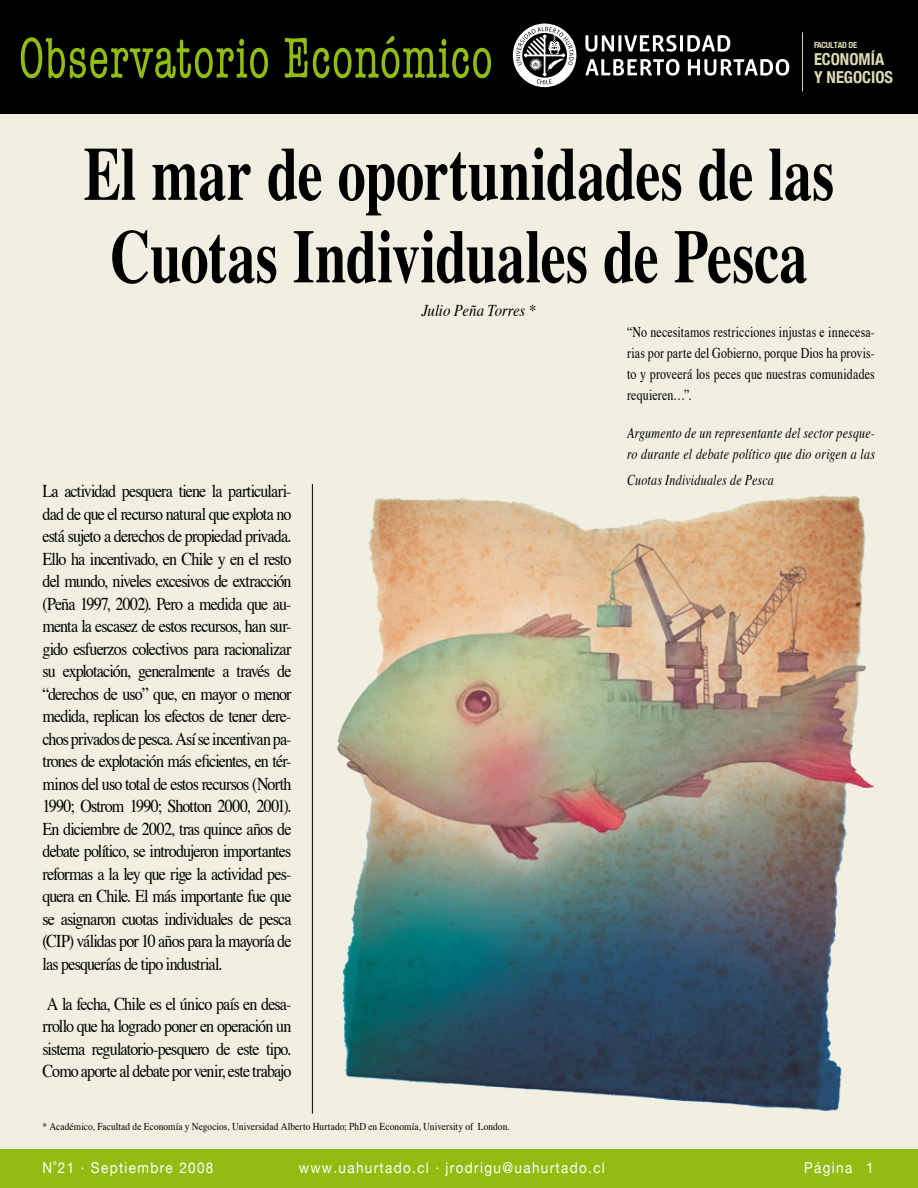
<style>
.page{position:relative;width:918px;height:1188px;background:#fff}
.page>*{position:absolute;margin:0;border:0;box-sizing:border-box;transform-origin:0 0}
.t1{font:700 75.75px/82.5px "Times";color:#000;text-align:center;scale:.74 1}
.t2{font:condensed 59.1px "American Typewriter";letter-spacing:.01em;color:#91bd12;scale:.85 1}
.t3{font:18px/22.5px "Times";letter-spacing:-.055em;color:#000;text-align:justify;scale:.89 1}
.t4{font:700 condensed 16.5px/17.2px "Helvetica Neue";color:#dadab4}
.t5{font:italic 16.5px "Times";letter-spacing:-.01em;color:#000;scale:.9 1}
.t6{font:15px/21px "Times";letter-spacing:.01em;color:#000;text-align:justify;scale:.8 1}
.t7{font:italic 15px/21px "Times";letter-spacing:.015em;color:#000;scale:.8 1}
.t8{font:15px "Helvetica Neue";letter-spacing:.1em;color:#fff;scale:.9 1}
.t9{font:10.5px "Times";letter-spacing:.005em;color:#000;scale:.9 1}
.t10{font:700 condensed 8.4px "Helvetica Neue";letter-spacing:-.03em;color:#dadab4}
</style>
<div class="page">
<div style="left:0;top:0;width:918px;height:1187px;background:#f0efe1"></div>
<div style="left:0;top:1149px;width:918px;height:39px;background:#91bd12"></div>
<div style="left:0;top:0;width:918px;height:113px;background:#000"></div>
<hr style="left:802px;top:32px;width:1px;height:59px;background:#dadab4">
<hr style="left:312px;top:484px;width:1px;height:630px;background:#000">
<svg style="left:512px;top:23px;width:278px;height:61px"></svg>
<img style="left:337px;top:495px;width:536px;height:617px">
<h2 class="t2" style="left:19px;top:25px;width:559px">Observatorio Económico</h2>
<p class="t4" style="left:774px;top:41px;width:72px">ECONOMÍA</p>
<p class="t10" style="left:814px;top:40px;width:45px">FACULTAD DE</p>
<p class="t4" style="left:814px;top:51px;width:81px">ECONOMÍA<br>Y NEGOCIOS</p>
<p class="t4" style="left:774px;top:58px;width:81px">Y NEGOCIOS</p>
<h1 class="t1" style="left:84px;top:125px;width:1016px">El mar de oportunidades de las<br>Cuotas Individuales de Pesca</h1>
<p class="t3" style="left:42px;top:479px;width:281px">La actividad pesquera tiene la particulari&shy;dad de que el recurso natural que explota no está sujeto a derechos de propiedad privada.<br>Ello ha incentivado, en Chile y en el resto del mundo, niveles excesivos de extracción (Peña 1997, 2002). Pero a medida que au&shy;menta la escasez de estos recursos, han sur&shy;gido esfuerzos colectivos para racionalizar su explotación, generalmente a través de “derechos de uso” que, en mayor o menor medida, replican los efectos de tener dere&shy;chos privados de pesca. Así se incentivan pa&shy;trones de explotación más eficientes, en tér&shy;minos del uso total de estos recursos (North 1990; Ostrom 1990; Shotton 2000, 2001).<br>En diciembre de 2002, tras quince años de debate político, se introdujeron importantes reformas a la ley que rige la actividad pes&shy;quera en Chile. El más importante fue que se asignaron cuotas individuales de pesca (CIP) válidas por 10 años para la mayoría de las pesquerías de tipo industrial.</p>
<p class="t3" style="left:42px;top:991px;width:281px">A la fecha, Chile es el único país en desa&shy;rrollo que ha logrado poner en operación un sistema regulatorio-pesquero de este tipo.<br>Como aporte al debate por venir, este trabajo</p>
<p class="t5" style="left:421px;top:295px;width:129px">Julio Peña Torres *</p>
<p class="t9" style="left:42px;top:1117px;width:521px">* Académico, Facultad de Economía y Negocios, Universidad Alberto Hurtado; PhD en Economía, University of London.</p>
<p class="t6" style="left:627px;top:320px;width:311px">“No necesitamos restricciones injustas e innecesa&shy;rias por parte del Gobierno, porque Dios ha provis&shy;to y proveerá los peces que nuestras comunidades requieren…”.</p>
<p class="t7" style="left:627px;top:421px;width:311px">Argumento de un representante del sector pesque&shy;ro durante el debate político que dio origen a las</p>
<p class="t7" style="left:627px;top:468px;width:185px">Cuotas Individuales de Pesca</p>
<p class="t8" style="left:43px;top:1158px;width:191px">N˚21 · Septiembre 2008</p>
<p class="t8" style="left:299px;top:1158px;width:342px">www.uahurtado.cl · jrodrigu@uahurtado.cl</p>
<p class="t8" style="left:804px;top:1158px;width:79px">Página 1</p>
</div>
